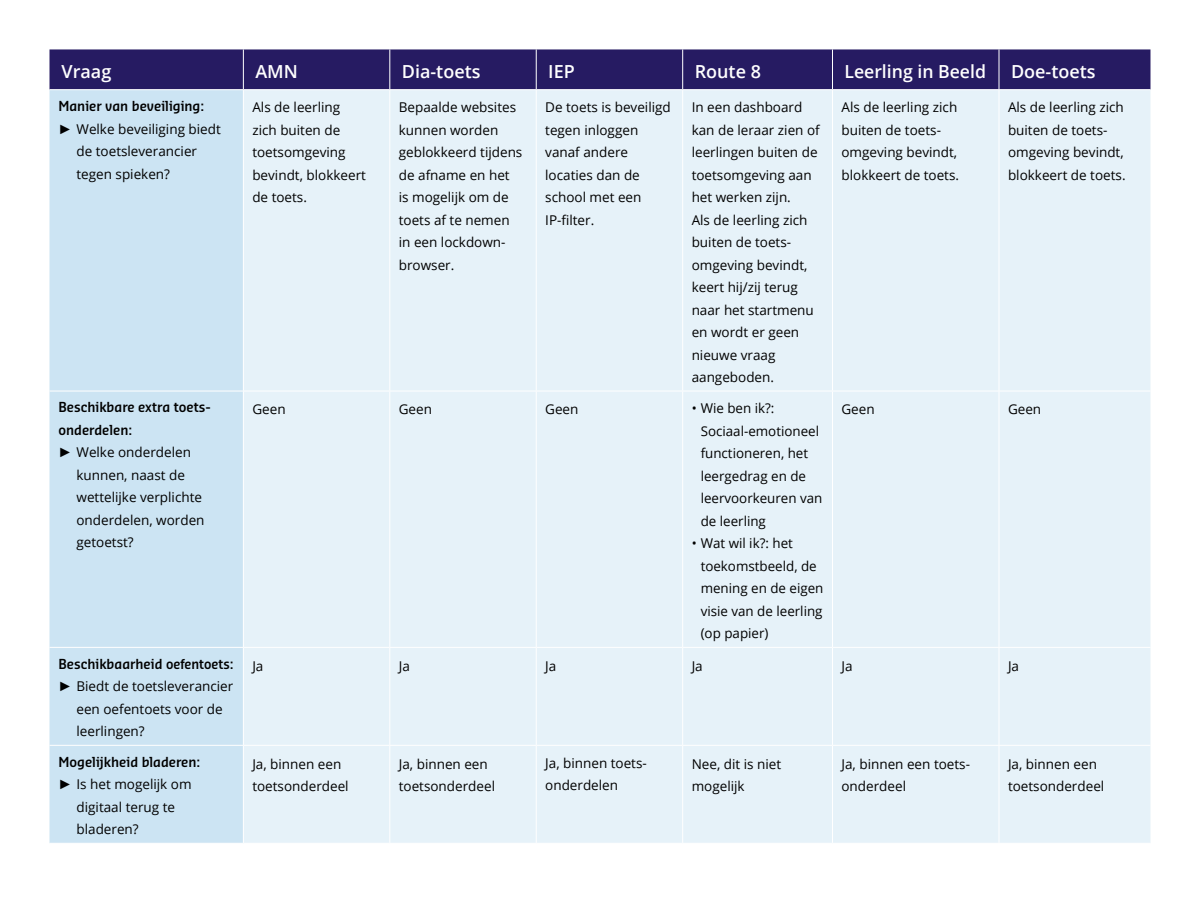
<style>
.page{position:relative;width:1200px;height:900px;background:#fff}
.page>*{position:absolute;margin:0;border:0;box-sizing:border-box;transform-origin:0 0}
.t1{font:600 18px "Open Sans";color:#fff}
.t2{font:13.5px/22.5px "Open Sans";color:#000}
.t3{font:600 13.5px/22.5px "Sansa Sm Con Pro";color:#000}
.s1{font-family:"Arial"}
.s2{font-size:13.35px}
</style>
<div class="page">
<div style="left:50px;top:49px;width:1100px;height:40px;background:#261b62"></div>
<div style="left:50px;top:90px;width:193px;height:753px;background:#cce4f3"></div>
<div style="left:244px;top:90px;width:906px;height:753px;background:#e6f2f9"></div>
<hr style="left:243px;top:49px;width:1px;height:40px;background:#fff">
<hr style="left:389px;top:49px;width:1px;height:40px;background:#fff">
<hr style="left:536px;top:49px;width:1px;height:40px;background:#fff">
<hr style="left:682px;top:49px;width:1px;height:40px;background:#fff">
<hr style="left:832px;top:49px;width:1px;height:40px;background:#fff">
<hr style="left:999px;top:49px;width:1px;height:40px;background:#fff">
<hr style="left:389px;top:90px;width:1px;height:301px;background:#fff">
<hr style="left:536px;top:90px;width:1px;height:301px;background:#fff">
<hr style="left:682px;top:90px;width:1px;height:301px;background:#fff">
<hr style="left:832px;top:90px;width:1px;height:301px;background:#fff">
<hr style="left:999px;top:90px;width:1px;height:301px;background:#fff">
<hr style="left:389px;top:391px;width:1px;height:256px;background:#fff">
<hr style="left:536px;top:391px;width:1px;height:256px;background:#fff">
<hr style="left:682px;top:391px;width:1px;height:256px;background:#fff">
<hr style="left:832px;top:391px;width:1px;height:256px;background:#fff">
<hr style="left:999px;top:391px;width:1px;height:256px;background:#fff">
<hr style="left:389px;top:648px;width:1px;height:97px;background:#fff">
<hr style="left:536px;top:648px;width:1px;height:97px;background:#fff">
<hr style="left:682px;top:648px;width:1px;height:97px;background:#fff">
<hr style="left:832px;top:648px;width:1px;height:97px;background:#fff">
<hr style="left:999px;top:648px;width:1px;height:97px;background:#fff">
<hr style="left:389px;top:746px;width:1px;height:97px;background:#fff">
<hr style="left:536px;top:746px;width:1px;height:97px;background:#fff">
<hr style="left:682px;top:746px;width:1px;height:97px;background:#fff">
<hr style="left:832px;top:746px;width:1px;height:97px;background:#fff">
<hr style="left:999px;top:746px;width:1px;height:97px;background:#fff">
<hr style="left:243px;top:745px;width:147px;height:1px;background:#fff">
<hr style="left:390px;top:745px;width:146px;height:1px;background:#fff">
<hr style="left:536px;top:745px;width:147px;height:1px;background:#fff">
<hr style="left:683px;top:745px;width:149px;height:1px;background:#fff">
<hr style="left:832px;top:745px;width:167px;height:1px;background:#fff">
<hr style="left:999px;top:745px;width:151px;height:1px;background:#fff">
<hr style="left:243px;top:391px;width:147px;height:1px;background:#fff">
<hr style="left:390px;top:391px;width:146px;height:1px;background:#fff">
<hr style="left:536px;top:391px;width:147px;height:1px;background:#fff">
<hr style="left:683px;top:391px;width:149px;height:1px;background:#fff">
<hr style="left:832px;top:391px;width:167px;height:1px;background:#fff">
<hr style="left:999px;top:391px;width:151px;height:1px;background:#fff">
<hr style="left:243px;top:647px;width:147px;height:1px;background:#fff">
<hr style="left:390px;top:647px;width:146px;height:1px;background:#fff">
<hr style="left:536px;top:647px;width:147px;height:1px;background:#fff">
<hr style="left:683px;top:647px;width:149px;height:1px;background:#fff">
<hr style="left:832px;top:647px;width:167px;height:1px;background:#fff">
<hr style="left:999px;top:647px;width:151px;height:1px;background:#fff">
<hr style="left:50px;top:647px;width:193px;height:1px;background:#fff">
<hr style="left:50px;top:745px;width:193px;height:1px;background:#fff">
<hr style="left:50px;top:391px;width:193px;height:1px;background:#fff">
<h1 class="t1" style="left:62px;top:59px;width:51px">Vraag</h1>
<h1 class="t1" style="left:255px;top:59px;width:44px">AMN</h1>
<h1 class="t1" style="left:402px;top:59px;width:80px">Dia-toets</h1>
<h1 class="t1" style="left:548px;top:59px;width:28px">IEP</h1>
<h1 class="t1" style="left:695px;top:59px;width:68px">Route 8</h1>
<h1 class="t1" style="left:844px;top:59px;width:143px">Leerling in Beeld</h1>
<h1 class="t1" style="left:1011px;top:59px;width:86px">Doe-toets</h1>
<p class="t3" style="left:58px;top:95px;width:147px">Manier van beveiliging:</p>
<p class="t2" style="left:76px;top:117px;width:146px;text-indent:-18px"><span class="s1">►</span> Welke beveiliging biedt de toetsleverancier tegen spieken?</p>
<p class="t2" style="left:252px;top:96px;width:115px">Als de leerling zich buiten de toetsomgeving bevindt, blokkeert de toets.</p>
<p class="t2" style="left:399px;top:96px;width:125px">Bepaalde websites kunnen worden geblokkeerd tijdens de afname en het is mogelijk om de toets af te nemen in een lockdown&shy;browser.</p>
<p class="t2" style="left:545px;top:96px;width:127px">De toets is beveiligd tegen inloggen vanaf andere locaties dan de school met een<br>IP-filter.</p>
<p class="t2" style="left:692px;top:96px;width:130px">In een dashboard kan de leraar zien of leerlingen buiten de toetsomgeving aan het werken zijn.<br>Als de leerling zich buiten de toets&shy;omgeving bevindt, keert hij/zij terug naar het startmenu en wordt er geen nieuwe vraag aangeboden.</p>
<p class="t2" style="left:842px;top:96px;width:119px">Als de leerling zich buiten de toets&shy;omgeving bevindt, blokkeert de toets.</p>
<p class="t2" style="left:1008px;top:96px;width:119px">Als de leerling zich buiten de toets&shy;omgeving bevindt, blokkeert de toets.</p>
<p class="t3" style="left:58px;top:396px;width:154px">Beschikbare extra toets&shy;onderdelen:</p>
<p class="t2" style="left:76px;top:441px;width:130px;text-indent:-18px"><span class="s1">►</span> Welke onderdelen kunnen, naast de wettelijke verplichte onderdelen, worden getoetst?</p>
<p class="t3" style="left:58px;top:652px;width:177px">Beschikbaarheid <span class="s2">oefentoets</span>:</p>
<p class="t2" style="left:76px;top:675px;width:158px;text-indent:-18px"><span class="s1">►</span> Biedt de toetsleverancier een oefentoets voor de leerlingen?</p>
<p class="t3" style="left:58px;top:750px;width:143px">Mogelijkheid bladeren:</p>
<p class="t2" style="left:76px;top:773px;width:117px;text-indent:-18px"><span class="s1">►</span> Is het mogelijk om digitaal terug te bladeren?</p>
<p class="t2" style="left:252px;top:398px;width:35px">Geen</p>
<p class="t2" style="left:399px;top:398px;width:35px">Geen</p>
<p class="t2" style="left:545px;top:398px;width:35px">Geen</p>
<p class="t2" style="left:701px;top:397px;width:123px;text-indent:-9px">• Wie ben ik?:<br>Sociaal-emotioneel functioneren, het leergedrag en de leervoorkeuren van de leerling</p>
<p class="t2" style="left:701px;top:532px;width:124px;text-indent:-9px">• Wat wil ik?: het toekomstbeeld, de mening en de eigen visie van de leerling (op papier)</p>
<p class="t2" style="left:842px;top:398px;width:35px">Geen</p>
<p class="t2" style="left:1008px;top:398px;width:35px">Geen</p>
<p class="t2" style="left:252px;top:654px;width:13px">Ja</p>
<p class="t2" style="left:399px;top:654px;width:13px">Ja</p>
<p class="t2" style="left:545px;top:654px;width:13px">Ja</p>
<p class="t2" style="left:692px;top:654px;width:13px">Ja</p>
<p class="t2" style="left:842px;top:654px;width:13px">Ja</p>
<p class="t2" style="left:1008px;top:654px;width:13px">Ja</p>
<p class="t2" style="left:252px;top:752px;width:98px">Ja, binnen een toetsonderdeel</p>
<p class="t2" style="left:399px;top:752px;width:98px">Ja, binnen een toetsonderdeel</p>
<p class="t2" style="left:545px;top:751px;width:103px">Ja, binnen toets&shy;onderdelen</p>
<p class="t2" style="left:692px;top:752px;width:91px">Nee, dit is niet mogelijk</p>
<p class="t2" style="left:842px;top:752px;width:130px">Ja, binnen een toets&shy;onderdeel</p>
<p class="t2" style="left:1008px;top:752px;width:98px">Ja, binnen een toetsonderdeel</p>
</div>
